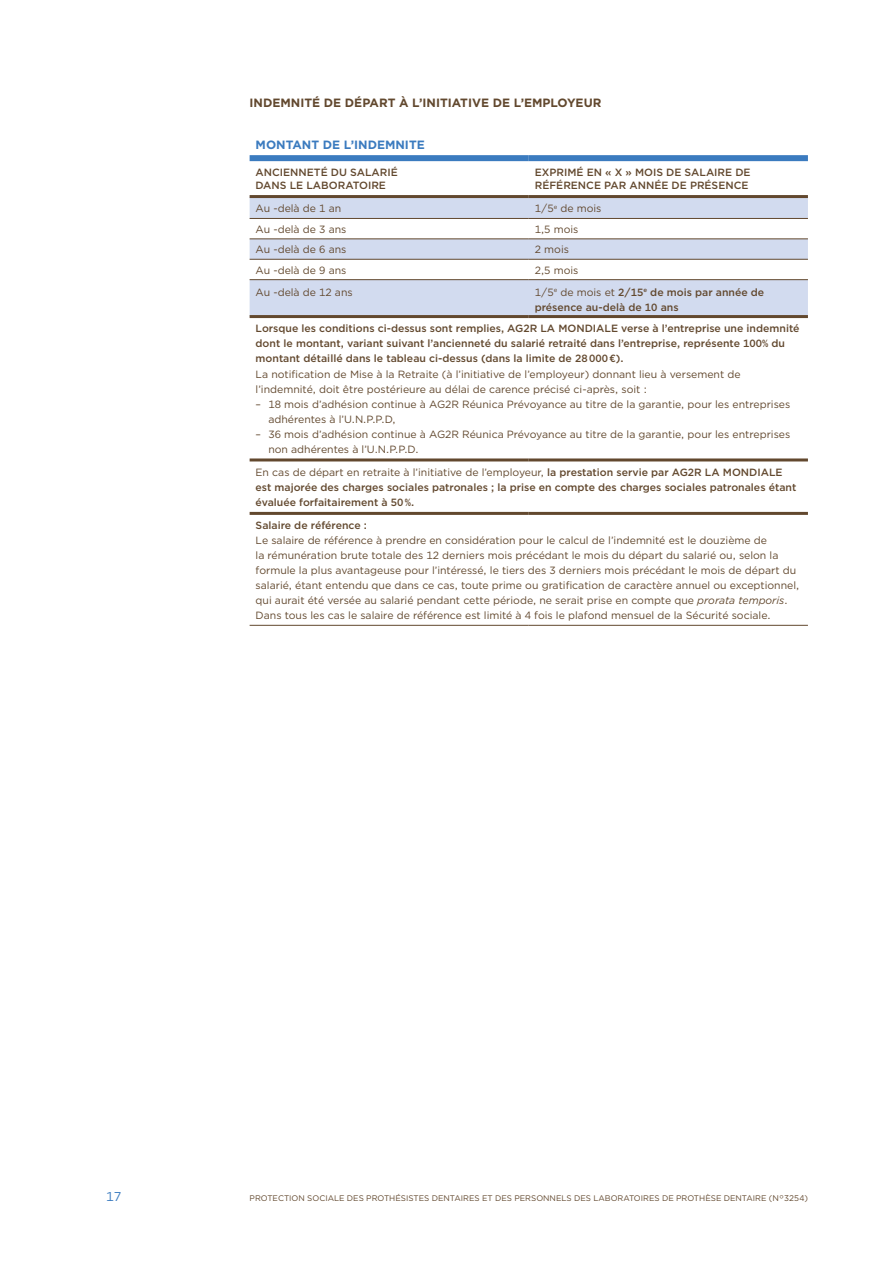
<style>
.page{position:relative;width:893px;height:1263px;background:#fff}
.page>*{position:absolute;margin:0;border:0;box-sizing:border-box;transform-origin:0 0}
.t1{font:12.75px "Gotham";color:#3b7bbf}
.t2{font:700 12px "Gotham";color:#62482e}
.t3{font:700 12px "Gotham";color:#3b7bbf}
.t4{font:10.5px/15px "Gotham";color:#62482e}
.t5{font:500 10.5px/15px "Gotham";color:#62482e}
.t6{font:8.1px "Gotham";color:#62482e}
.s1{font-weight:400}
.s2{font-style:italic}
.s3{font-size:8.25px}
</style>
<div class="page">
<svg style="left:250px;top:198px;width:558px;height:117px;fill:#d2dbef"></svg>
<div style="left:250px;top:155px;width:279px;height:6px;background:#3b7bbf"></div>
<div style="left:529px;top:155px;width:279px;height:6px;background:#3b7bbf"></div>
<hr style="left:250px;top:195px;width:279px;height:3px;background:#62482e">
<hr style="left:529px;top:195px;width:279px;height:3px;background:#62482e">
<hr style="left:250px;top:218px;width:279px;height:1px;background:#62482e">
<hr style="left:529px;top:218px;width:279px;height:1px;background:#62482e">
<hr style="left:250px;top:239px;width:279px;height:1px;background:#62482e">
<hr style="left:529px;top:239px;width:279px;height:1px;background:#62482e">
<hr style="left:250px;top:259px;width:279px;height:1px;background:#62482e">
<hr style="left:529px;top:259px;width:279px;height:1px;background:#62482e">
<hr style="left:250px;top:279px;width:279px;height:1px;background:#62482e">
<hr style="left:529px;top:279px;width:279px;height:1px;background:#62482e">
<hr style="left:250px;top:315px;width:279px;height:3px;background:#62482e">
<hr style="left:529px;top:315px;width:279px;height:3px;background:#62482e">
<hr style="left:250px;top:458px;width:279px;height:3px;background:#62482e">
<hr style="left:529px;top:458px;width:279px;height:3px;background:#62482e">
<hr style="left:250px;top:512px;width:279px;height:3px;background:#62482e">
<hr style="left:529px;top:512px;width:279px;height:3px;background:#62482e">
<hr style="left:250px;top:625px;width:279px;height:1px;background:#62482e">
<hr style="left:529px;top:625px;width:279px;height:1px;background:#62482e">
<p class="t2" style="left:250px;top:94px;width:353px">INDEMNITÉ DE DÉPART À L’INITIATIVE DE L’EMPLOYEUR</p>
<p class="t3" style="left:256px;top:137px;width:171px">MONTANT DE L’INDEMNITE</p>
<p class="t5" style="left:256px;top:165px;width:144px;line-height:13.5px">ANCIENNETÉ DU SALARIÉ<br>DANS LE LABORATOIRE</p>
<p class="t5" style="left:535px;top:165px;width:217px;line-height:13.5px">EXPRIMÉ EN « X » MOIS DE SALAIRE DE<br>RÉFÉRENCE PAR ANNÉE DE PRÉSENCE</p>
<p class="t4" style="left:256px;top:201px;width:87px">Au -delà de 1 an</p>
<p class="t4" style="left:535px;top:201px;width:68px">1/5<sup>e</sup> de mois</p>
<p class="t4" style="left:256px;top:221px;width:92px">Au -delà de 3 ans</p>
<p class="t4" style="left:535px;top:221px;width:45px">1,5 mois</p>
<p class="t4" style="left:256px;top:242px;width:92px">Au -delà de 6 ans</p>
<p class="t4" style="left:535px;top:242px;width:36px">2 mois</p>
<p class="t4" style="left:256px;top:262px;width:92px">Au -delà de 9 ans</p>
<p class="t4" style="left:535px;top:262px;width:45px">2,5 mois</p>
<p class="t4" style="left:256px;top:284px;width:99px">Au -delà de 12 ans</p>
<p class="t5" style="left:535px;top:284px;width:231px"><span class="s1">1/5</span><sup>e</sup> <span class="s1">de mois et</span> 2/15<sup>e</sup> de mois par année de présence au-delà de 10 ans</p>
<p class="t5" style="left:256px;top:321px;width:545px">Lorsque les conditions ci-dessus sont remplies, AG2R LA MONDIALE verse à l’entreprise une indemnité dont le montant, variant suivant l’ancienneté du salarié retraité dans l’entreprise, représente 100% du montant détaillé dans le tableau ci-dessus (dans la limite de 28 000 €).</p>
<p class="t4" style="left:256px;top:366px;width:487px">La notification de Mise à la Retraite (à l’initiative de l’employeur) donnant lieu à versement de l’indemnité, doit être postérieure au délai de carence précisé ci-après, soit :</p>
<p class="t4" style="left:268px;top:396px;width:523px;text-indent:-13px">– 18 mois d’adhésion continue à AG2R Réunica Prévoyance au titre de la garantie, pour les entreprises adhérentes à l’U.N.P.P.D,</p>
<p class="t4" style="left:268px;top:426px;width:523px;text-indent:-13px">– 36 mois d’adhésion continue à AG2R Réunica Prévoyance au titre de la garantie, pour les entreprises non adhérentes à l’U.N.P.P.D.</p>
<p class="t5" style="left:256px;top:465px;width:542px"><span class="s1">En cas de départ en retraite à l’initiative de l’employeur,</span> la prestation servie par AG2R LA MONDIALE est majorée des charges sociales patronales ; la prise en compte des charges sociales patronales étant évaluée forfaitairement à 50 %.</p>
<p class="t5" style="left:256px;top:518px;width:113px">Salaire de référence :</p>
<p class="t4" style="left:256px;top:533px;width:545px">Le salaire de référence à prendre en considération pour le calcul de l’indemnité est le douzième de<br>la rémunération brute totale des 12 derniers mois précédant le mois du départ du salarié ou, selon la formule la plus avantageuse pour l’intéressé, le tiers des 3 derniers mois précédant le mois de départ du salarié, étant entendu que dans ce cas, toute prime ou gratification de caractère annuel ou exceptionnel, qui aurait été versée au salarié pendant cette période, ne serait prise en compte que <span class="s2">prorata temporis</span>.<br>Dans tous les cas le salaire de référence est limité à 4 fois le plafond mensuel de la Sécurité sociale.</p>
<p class="t1" style="left:106px;top:1189px;width:17px">17</p>
<p class="t6" style="left:250px;top:1193px;width:560px">PROTECTION SOCIALE DES PROTHÉSISTES DENTAIRES ET DES PERSONNELS DES LABORATOIRES DE PROTHÈSE DENTAIRE <span class="s3">(N°3254)</span></p>
</div>
